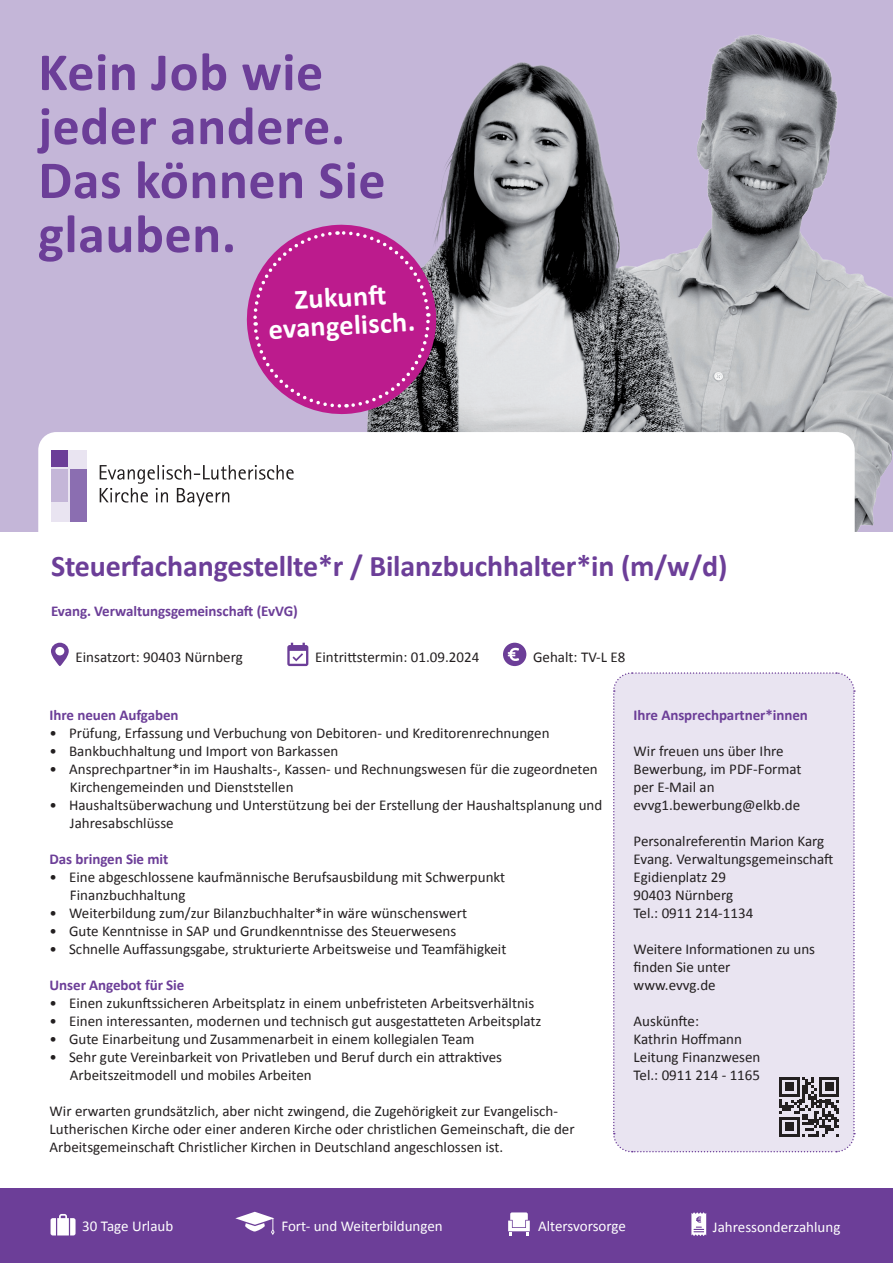
<style>
.page{position:relative;width:893px;height:1263px;background:#fff}
.page>*{position:absolute;margin:0;border:0;box-sizing:border-box;transform-origin:0 0}
.t1{font:700 54px/54px "Calibri";letter-spacing:.01em;color:#6c3e98}
.t2{font:700 30px "Calibri";letter-spacing:-.005em;color:#6c3e98}
.t3{font:700 28.35px/28.3px "Calibri";color:#fff;text-align:center}
.t4{font:15px/18px "Calibri";color:#231f20}
.t5{font:700 15px "Calibri";letter-spacing:-.005em;color:#6c3e98}
.t6{font:15px "Calibri";color:#fff}
</style>
<div class="page">
<div style="left:0;top:1188px;width:893px;height:75px;background:#6c3e98"></div>
<svg style="left:51px;top:643px;width:18px;height:23px"></svg>
<svg style="left:287px;top:643px;width:21px;height:23px"></svg>
<svg style="left:503px;top:643px;width:23px;height:23px"></svg>
<div style="left:0;top:0;width:893px;height:531px;background:#c4b6d8"></div>
<img style="left:367px;top:34px;width:526px;height:498px">
<div style="left:38px;top:432px;width:817px;height:100px;background:#fff"></div>
<div style="left:51px;top:450px;width:36px;height:72px;background:#e9e4f1"></div>
<div style="left:71px;top:469px;width:16px;height:53px;background:#8b6eb1"></div>
<div style="left:51px;top:469px;width:16px;height:33px;background:#c4b6d8"></div>
<div style="left:51px;top:450px;width:16px;height:16px;background:#6c3e98"></div>
<svg style="left:100px;top:465px;width:194px;height:41px;background:#dedede"></svg>
<svg style="left:246px;top:222px;width:193px;height:195px"></svg>
<div style="left:613px;top:672px;width:242px;height:481px;background:#e9e4f1"></div>
<svg style="left:51px;top:1214px;width:25px;height:21px"></svg>
<svg style="left:235px;top:1212px;width:40px;height:23px"></svg>
<svg style="left:508px;top:1212px;width:22px;height:24px"></svg>
<svg style="left:691px;top:1212px;width:15px;height:24px"></svg>
<h1 class="t1" style="left:38px;top:48px;width:349px">Kein Job wie jeder andere.<br>Das können Sie glauben.</h1>
<h3 class="t3" style="left:266px;top:286px;width:148px;rotate:-3deg">Zukunft evangelisch.</h3>
<h2 class="t2" style="left:51px;top:554px;width:678px">Steuerfachangestellte*r / Bilanzbuchhalter*in (m/w/d)</h2>
<p class="t5" style="left:51px;top:601px;width:248px">Evang. Verwaltungsgemeinschaft (EvVG)</p>
<p class="t4" style="left:76px;top:648px;width:169px">Einsatzort: 90403 Nürnberg</p>
<p class="t4" style="left:315px;top:648px;width:166px">Eintrittstermin: 01.09.2024</p>
<p class="t4" style="left:533px;top:648px;width:94px">Gehalt: TV-L E8</p>
<p class="t5" style="left:50px;top:709px;width:130px">Ihre neuen Aufgaben</p>
<p class="t4" style="left:50px;top:725px;width:501px">• Prüfung, Erfassung und Verbuchung von Debitoren- und Kreditorenrechnungen</p>
<p class="t4" style="left:50px;top:743px;width:290px">• Bankbuchhaltung und Import von Barkassen</p>
<p class="t4" style="left:70px;top:761px;width:529px;text-indent:-20px">• Ansprechpartner*in im Haushalts-, Kassen- und Rechnungswesen für die zugeordneten<br>Kirchengemeinden und Dienststellen</p>
<p class="t4" style="left:70px;top:797px;width:534px;text-indent:-20px">• Haushaltsüberwachung und Unterstützung bei der Erstellung der Haushaltsplanung und<br>Jahresabschlüsse</p>
<p class="t5" style="left:50px;top:853px;width:120px">Das bringen Sie mit</p>
<p class="t4" style="left:70px;top:869px;width:437px;text-indent:-20px">• Eine abgeschlossene kaufmännische Berufsausbildung mit Schwerpunkt<br>Finanzbuchhaltung</p>
<p class="t4" style="left:50px;top:905px;width:419px">• Weiterbildung zum/zur Bilanzbuchhalter*in wäre wünschenswert</p>
<p class="t4" style="left:50px;top:923px;width:408px">• Gute Kenntnisse in SAP und Grundkenntnisse des Steuerwesens</p>
<p class="t4" style="left:50px;top:940px;width:458px">• Schnelle Auffassungsgabe, strukturierte Arbeitsweise und Teamfähigkeit</p>
<p class="t5" style="left:50px;top:979px;width:136px">Unser Angebot für Sie</p>
<p class="t4" style="left:50px;top:994px;width:486px">• Einen zukunftssicheren Arbeitsplatz in einem unbefristeten Arbeitsverhältnis</p>
<p class="t4" style="left:50px;top:1012px;width:493px">• Einen interessanten, modernen und technisch gut ausgestatteten Arbeitsplatz</p>
<p class="t4" style="left:50px;top:1030px;width:426px">• Gute Einarbeitung und Zusammenarbeit in einem kollegialen Team</p>
<p class="t4" style="left:70px;top:1048px;width:434px;text-indent:-20px">• Sehr gute Vereinbarkeit von Privatleben und Beruf durch ein attraktives<br>Arbeitszeitmodell und mobiles Arbeiten</p>
<p class="t4" style="left:50px;top:1103px;width:526px">Wir erwarten grundsätzlich, aber nicht zwingend, die Zugehörigkeit zur Evangelisch-<br>Lutherischen Kirche oder einer anderen Kirche oder christlichen Gemeinschaft, die der<br>Arbeitsgemeinschaft Christlicher Kirchen in Deutschland angeschlossen ist.</p>
<p class="t5" style="left:634px;top:709px;width:176px">Ihre Ansprechpartner*innen</p>
<p class="t4" style="left:634px;top:743px;width:169px">Wir freuen uns über Ihre<br>Bewerbung, im PDF-Format per E-Mail an evvg1.bewerbung@elkb.de</p>
<p class="t4" style="left:634px;top:832px;width:201px">Personalreferentin Marion Karg<br>Evang. Verwaltungsgemeinschaft<br>Egidienplatz 29<br>90403 Nürnberg<br>Tel.: 0911 214-1134</p>
<p class="t4" style="left:634px;top:940px;width:183px">Weitere Informationen zu uns finden Sie unter www.evvg.de</p>
<p class="t4" style="left:634px;top:1012px;width:128px">Auskünfte:<br>Kathrin Hoffmann<br>Leitung Finanzwesen<br>Tel.: 0911 214 - 1165</p>
<p class="t6" style="left:82px;top:1216px;width:92px">30 Tage Urlaub</p>
<p class="t6" style="left:281px;top:1220px;width:163px">Fort- und Weiterbildungen</p>
<p class="t6" style="left:538px;top:1220px;width:89px">Altersvorsorge</p>
<p class="t6" style="left:713px;top:1221px;width:129px">Jahressonderzahlung</p>
</div>
